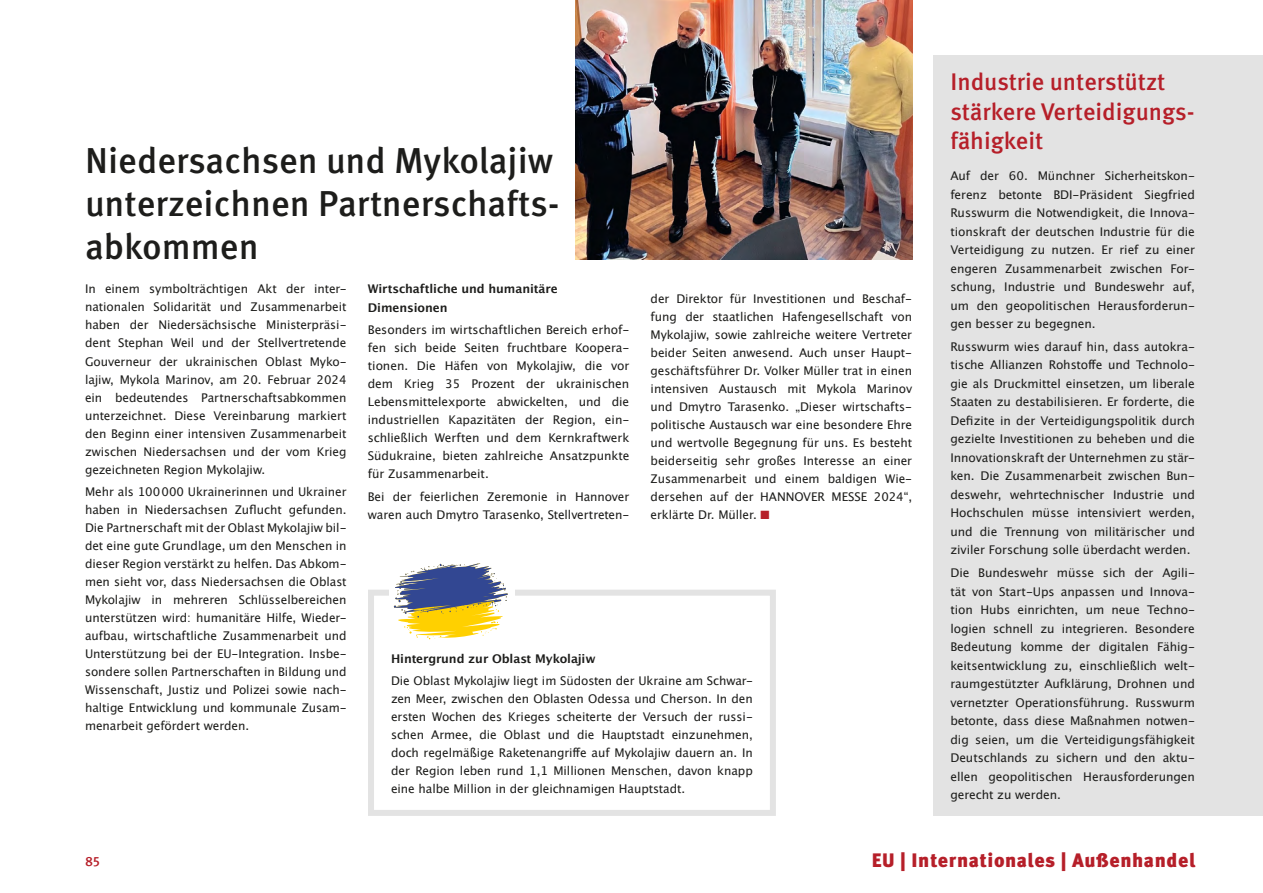
<style>
.page{position:relative;width:1263px;height:893px;background:#fff}
.page>*{position:absolute;margin:0;border:0;box-sizing:border-box;transform-origin:0 0}
.Head_24{font:500 36px/43.2px "Meta Pro";color:#1d1d1b}
.Head_16{font:500 24px/29.2px "Meta Pro";color:#b61f29}
.Kapitel_re_unten{font:900 19.5px "Meta Pro";letter-spacing:.03em;color:#b61f29}
.t1{font:500 13.5px "Meta Pro";color:#b61f29}
.Fließtext{font:12px/18px "Lucida San Rom";letter-spacing:-.005em;color:#1d1d1b;text-align:justify}
.Fließtext_fett{font:12px/18px "Lucida San Dem";letter-spacing:-.005em;color:#1d1d1b}
.s1{color:#b61f29}
</style>
<div class="page">
<div style="left:933px;top:55px;width:330px;height:761px;background:#e3e3e3"></div>
<img style="left:575px;top:0;width:337px;height:259px">
<div style="left:368px;top:590px;width:408px;height:226px;border:6px solid #e3e3e3"></div>
<div style="left:389px;top:583px;width:125px;height:22px;background:#fff"></div>
<svg style="left:394px;top:563px;width:114px;height:76px"></svg>
<p class="Head_24" style="left:85px;top:136px;width:476px">Niedersachsen und Mykolajiw unterzeichnen Partnerschafts&shy;abkommen</p>
<p class="Fließtext" style="left:85px;top:280px;width:263px">In einem symbolträchtigen Akt der inter&shy;nationalen Solidarität und Zusammenarbeit haben der Niedersächsische Ministerpräsi&shy;dent Stephan Weil und der Stellvertretende Gouverneur der ukrainischen Oblast Myko&shy;lajiw, Mykola Marinov, am 20. Februar 2024 ein bedeutendes Partnerschaftsabkommen unterzeichnet. Diese Vereinbarung markiert den Beginn einer intensiven Zusammenarbeit zwischen Niedersachsen und der vom Krieg gezeichneten Region Mykolajiw.</p>
<p class="Fließtext" style="left:85px;top:483px;width:263px">Mehr als 100000 Ukrainerinnen und Ukrainer haben in Niedersachsen Zuflucht gefunden.<br>Die Partnerschaft mit der Oblast Mykolajiw bil&shy;det eine gute Grundlage, um den Menschen in dieser Region verstärkt zu helfen. Das Abkom&shy;men sieht vor, dass Niedersachsen die Oblast Mykolajiw in mehreren Schlüsselbereichen unterstützen wird: humanitäre Hilfe, Wieder&shy;aufbau, wirtschaftliche Zusammenarbeit und Unterstützung bei der EU-Integration. Insbe&shy;sondere sollen Partnerschaften in Bildung und Wissenschaft, Justiz und Polizei sowie nach&shy;haltige Entwicklung und kommunale Zusam&shy;menarbeit gefördert werden.</p>
<p class="Fließtext_fett" style="left:368px;top:281px;width:191px">Wirtschaftliche und humanitäre<br>Dimensionen</p>
<p class="Fließtext" style="left:368px;top:321px;width:263px">Besonders im wirtschaftlichen Bereich erhof&shy;fen sich beide Seiten fruchtbare Koopera&shy;tionen. Die Häfen von Mykolajiw, die vor dem Krieg 35 Prozent der ukrainischen Lebensmittelexporte abwickelten, und die industriellen Kapazitäten der Region, ein&shy;schließlich Werften und dem Kernkraftwerk Südukraine, bieten zahlreiche Ansatzpunkte für Zusammenarbeit.</p>
<p class="Fließtext" style="left:368px;top:488px;width:263px">Bei der feierlichen Zeremonie in Hannover waren auch Dmytro Tarasenko, Stellvertreten-</p>
<p class="Fließtext" style="left:651px;top:290px;width:263px">der Direktor für Investitionen und Beschaf&shy;fung der staatlichen Hafengesellschaft von Mykolajiw, sowie zahlreiche weitere Vertreter beider Seiten anwesend. Auch unser Haupt&shy;geschäftsführer Dr. Volker Müller trat in einen intensiven Austausch mit Mykola Marinov und Dmytro Tarasenko. „Dieser wirtschafts&shy;politische Austausch war eine besondere Ehre und wertvolle Begegnung für uns. Es besteht beiderseitig sehr großes Interesse an einer Zusammenarbeit und einem baldigen Wie&shy;dersehen auf der HANNOVER MESSE 2024“, erklärte Dr. Müller. <span class="s1">■</span></p>
<p class="Fließtext_fett" style="left:391px;top:650px;width:206px">Hintergrund zur Oblast Mykolajiw</p>
<p class="Fließtext" style="left:391px;top:672px;width:363px">Die Oblast Mykolajiw liegt im Südosten der Ukraine am Schwar&shy;zen Meer, zwischen den Oblasten Odessa und Cherson. In den ersten Wochen des Krieges scheiterte der Versuch der russi&shy;schen Armee, die Oblast und die Hauptstadt einzunehmen, doch regelmäßige Raketenangriffe auf Mykolajiw dauern an. In der Region leben rund 1,1 Millionen Menschen, davon knapp eine halbe Million in der gleichnamigen Hauptstadt.</p>
<p class="Head_16" style="left:950px;top:66px;width:246px">Industrie unterstützt stärkere Verteidigungs&shy;fähigkeit</p>
<p class="Fließtext" style="left:950px;top:167px;width:246px;line-height:18.5px">Auf der 60. Münchner Sicherheitskon&shy;ferenz betonte BDI-Präsident Siegfried Russwurm die Notwendigkeit, die Innova&shy;tionskraft der deutschen Industrie für die Verteidigung zu nutzen. Er rief zu einer engeren Zusammenarbeit zwischen For&shy;schung, Industrie und Bundeswehr auf, um den geopolitischen Herausforderun&shy;gen besser zu begegnen.</p>
<p class="Fließtext" style="left:950px;top:338px;width:246px;line-height:18.5px">Russwurm wies darauf hin, dass autokra&shy;tische Allianzen Rohstoffe und Technolo&shy;gie als Druckmittel einsetzen, um liberale Staaten zu destabilisieren. Er forderte, die Defizite in der Verteidigungspolitik durch gezielte Investitionen zu beheben und die Innovationskraft der Unternehmen zu stär&shy;ken. Die Zusammenarbeit zwischen Bun&shy;deswehr, wehrtechnischer Industrie und Hochschulen müsse intensiviert werden, und die Trennung von militärischer und ziviler Forschung solle überdacht werden.</p>
<p class="Fließtext" style="left:950px;top:564px;width:246px;line-height:18.5px">Die Bundeswehr müsse sich der Agili&shy;tät von Start-Ups anpassen und Innova&shy;tion Hubs einrichten, um neue Techno&shy;logien schnell zu integrieren. Besondere Bedeutung komme der digitalen Fähig&shy;keitsentwicklung zu, einschließlich welt&shy;raumgestützter Aufklärung, Drohnen und vernetzter Operationsführung. Russwurm betonte, dass diese Maßnahmen notwen&shy;dig seien, um die Verteidigungsfähigkeit Deutschlands zu sichern und den aktu&shy;ellen geopolitischen Herausforderungen gerecht zu werden.</p>
<p class="t1" style="left:85px;top:851px;width:16px">85</p>
<p class="Kapitel_re_unten" style="left:872px;top:845px;width:325px">EU | Internationales | Außenhandel</p>
</div>
